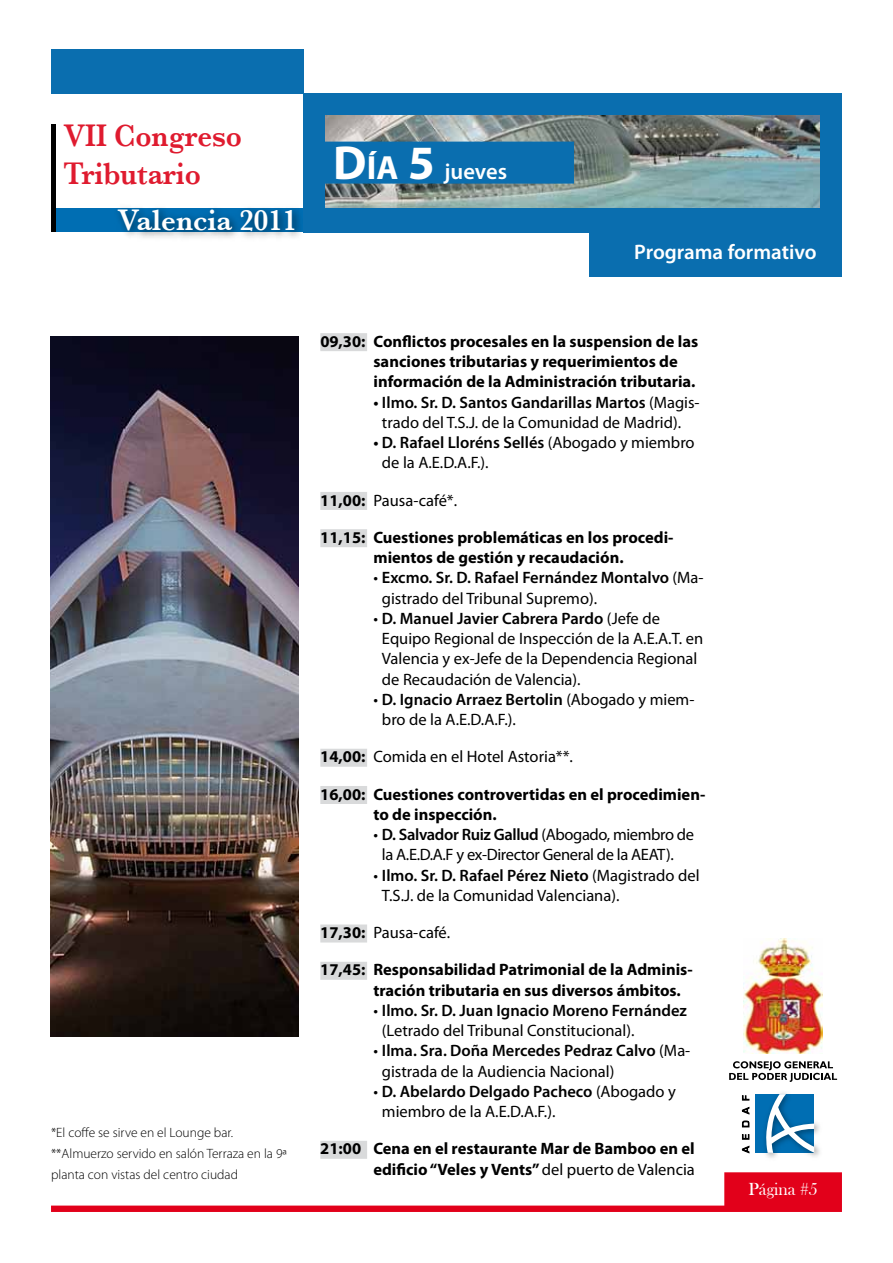
<style>
.page{position:relative;width:893px;height:1263px;background:#fff}
.page>*{position:absolute;margin:0;border:0;box-sizing:border-box;transform-origin:0 0}
.t1{font:600 31.95px/38.4px "Baskerville";color:#df1b2f;scale:.9 1}
.t2{font:600 30.45px "Baskerville";color:#fff;scale:.95 1}
.t3{font:600 22.5px "Myriad Pro";color:#fff}
.t4{font:600 21px "Myriad Pro";color:#fff}
.t5{font:18px "Bask Old Face";color:#fff}
.t6{font:16.5px/20.2px "Myriad Pro";color:#000}
.t7{font:700 16.5px/20.2px "Myriad Pro";color:#000}
.t8{font:16.5px/20.2px "Myriad Pro";letter-spacing:-.02em;color:#000}
.t9{font:600 16.5px/20.2px "Myriad Pro";color:#000}
.t10{font:300 13.5px/21px "Myriad Pro";color:#000}
.s1{font-weight:700;font-size:48px}
.s2{font-weight:700;font-size:33.6px}
.s3{font-weight:600}
.s4{font-weight:700}
.s5{font-weight:400}
</style>
<div class="page">
<img style="left:325px;top:115px;width:496px;height:93px">
<div style="left:756px;top:1094px;width:58px;height:59px;background:#006eb3"></div>
<img style="left:764px;top:1092px;width:56px;height:66px">
<svg style="left:766px;top:1094px;width:48px;height:59px"></svg>
<svg style="left:742px;top:1146px;width:7px;height:7px"></svg>
<svg style="left:742px;top:1134px;width:7px;height:5px"></svg>
<svg style="left:742px;top:1121px;width:7px;height:6px"></svg>
<svg style="left:742px;top:1107px;width:7px;height:7px"></svg>
<svg style="left:742px;top:1095px;width:7px;height:5px"></svg>
<img style="left:744px;top:939px;width:78px;height:115px">
<svg style="left:729px;top:1061px;width:108px;height:21px"></svg>
<div style="left:52px;top:209px;width:252px;height:23px;background:#006eb3"></div>
<hr style="left:52px;top:124px;width:4px;height:108px;background:#000">
<img style="left:108px;top:207px;width:203px;height:31px">
<svg style="left:51px;top:1172px;width:791px;height:40px"></svg>
<div style="left:303px;top:94px;width:539px;height:21px;background:#0a6eaf"></div>
<div style="left:303px;top:208px;width:539px;height:24px;background:#0a6eaf"></div>
<div style="left:303px;top:94px;width:22px;height:138px;background:#0a6eaf"></div>
<div style="left:821px;top:94px;width:21px;height:138px;background:#0a6eaf"></div>
<div style="left:590px;top:232px;width:252px;height:44px;background:#0a6eaf"></div>
<div style="left:51px;top:49px;width:252px;height:45px;background:#0a6eaf"></div>
<div style="left:320px;top:333px;width:47px;height:18px;background:#d9dadb"></div>
<div style="left:320px;top:492px;width:47px;height:18px;background:#d9dadb"></div>
<div style="left:320px;top:529px;width:47px;height:18px;background:#d9dadb"></div>
<div style="left:320px;top:749px;width:47px;height:18px;background:#d9dadb"></div>
<div style="left:320px;top:786px;width:47px;height:18px;background:#d9dadb"></div>
<div style="left:320px;top:924px;width:47px;height:18px;background:#d9dadb"></div>
<div style="left:320px;top:962px;width:47px;height:18px;background:#d9dadb"></div>
<div style="left:320px;top:1141px;width:47px;height:18px;background:#d9dadb"></div>
<div style="left:325px;top:142px;width:249px;height:42px;background:#0a6eaf"></div>
<img style="left:50px;top:337px;width:248px;height:700px">
<h1 class="t1" style="left:63px;top:116px;width:200px">VII Congreso<br>Tributario</h1>
<h2 class="t2" style="left:117px;top:203px;width:191px">Valencia 2011</h2>
<h3 class="t3" style="left:333px;top:159px;width:175px"><span class="s1">D</span><span class="s2">ía</span> <span class="s1">5</span> jueves</h3>
<p class="t4" style="left:634px;top:240px;width:184px">Programa formativo</p>
<p class="t10" style="left:51px;top:1122px;width:237px">*El coffe se sirve en el Lounge bar. **Almuerzo servido en salón Terraza en la 9ª planta con vistas del centro ciudad</p>
<p class="t7" style="left:373px;top:331px;width:326px;text-indent:-53px">09,30: Conflictos procesales en la suspension de las sanciones tributarias y requerimientos de información de la Administración tributaria.</p>
<p class="t6" style="left:382px;top:392px;width:319px;text-indent:-8px"><span class="s3">• Ilmo. Sr. D. Santos Gandarillas Martos</span> (Magis&shy;trado del T.S.J. de la Comunidad de Madrid).</p>
<p class="t6" style="left:382px;top:433px;width:314px;text-indent:-8px"><span class="s3">• D. Rafael Lloréns Sellés</span> (Abogado y miembro de la A.E.D.A.F.).</p>
<p class="t6" style="left:320px;top:490px;width:138px"><span class="s4">11,00:</span> Pausa-café*.</p>
<p class="t7" style="left:320px;top:527px;width:355px;text-align:center">11,15: Cuestiones problemáticas en los procedi&shy;mientos de gestión y recaudación.</p>
<p class="t9" style="left:382px;top:568px;width:323px;text-indent:-8px"><span class="s5">•</span> Excmo. Sr. D. Rafael Fernández Montalvo <span class="s5">(Ma&shy;gistrado del Tribunal Supremo).</span></p>
<p class="t6" style="left:382px;top:609px;width:323px;text-indent:-8px">• <span class="s3">D. Manuel Javier Cabrera Pardo</span> (Jefe de Equipo Regional de Inspección de la A.E.A.T. en Valencia y ex-Jefe de la Dependencia Regional de Recaudación de Valencia).</p>
<p class="t6" style="left:382px;top:689px;width:314px;text-indent:-8px">• <span class="s3">D. Ignacio Arraez Bertolin</span> (Abogado y miem&shy;bro de la A.E.D.A.F.).</p>
<p class="t6" style="left:320px;top:747px;width:254px"><span class="s4">14,00:</span> Comida en el Hotel Astoria**.</p>
<p class="t7" style="left:373px;top:784px;width:333px;text-indent:-53px">16,00: Cuestiones controvertidas en el procedimien&shy;to de inspección.</p>
<p class="t8" style="left:382px;top:825px;width:314px;text-indent:-8px">• <span class="s3">D. Salvador Ruiz Gallud</span> (Abogado, miembro de la A.E.D.A.F y ex-Director General de la AEAT).</p>
<p class="t6" style="left:382px;top:865px;width:319px;text-indent:-8px">• <span class="s3">Ilmo. Sr. D. Rafael Pérez Nieto</span> (Magistrado del<br>T.S.J. de la Comunidad Valenciana).</p>
<p class="t6" style="left:320px;top:923px;width:131px"><span class="s4">17,30:</span> Pausa-café.</p>
<p class="t7" style="left:373px;top:960px;width:321px;text-indent:-53px">17,45: Responsabilidad Patrimonial de la Adminis&shy;tración tributaria en sus diversos ámbitos.</p>
<p class="t6" style="left:382px;top:1000px;width:307px;text-indent:-8px">• <span class="s3">Ilmo. Sr. D. Juan Ignacio Moreno Fernández </span>(Letrado del Tribunal Constitucional).</p>
<p class="t6" style="left:382px;top:1041px;width:310px;text-indent:-8px">• <span class="s3">Ilma. Sra. Doña Mercedes Pedraz Calvo</span> (Ma&shy;gistrada de la Audiencia Nacional)</p>
<p class="t6" style="left:382px;top:1081px;width:295px;text-indent:-8px">• <span class="s3">D. Abelardo Delgado Pacheco</span> (Abogado y miembro de la A.E.D.A.F.).</p>
<p class="t7" style="left:320px;top:1139px;width:376px;text-align:right">21:00 Cena en el restaurante Mar de Bamboo en el edificio “Veles y Vents” <span class="s5">del puerto de Valencia</span></p>
<p class="t5" style="left:749px;top:1179px;width:71px">Página #5</p>
</div>
